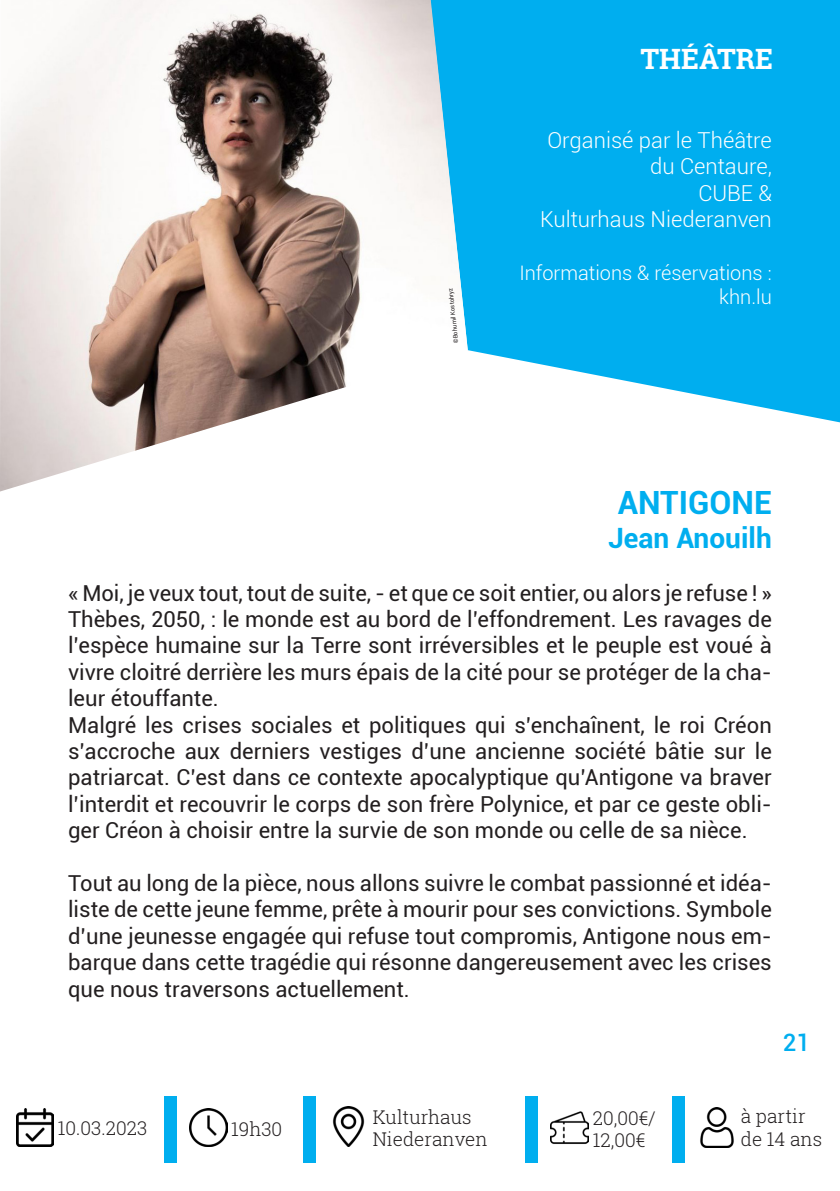
<style>
.page{position:relative;width:840px;height:1191px;background:#fff}
.page>*{position:absolute;margin:0;border:0;box-sizing:border-box;transform-origin:0 0}
.t1{font:700 32px "Roboto";color:#00aeef}
.t2{font:700 28px "Roboto";color:#00aeef}
.t3{font:700 28px "Roboto Slab";color:#fff}
.t4{font:500 24px "Roboto";color:#00aeef}
.t5{font:22px/26.4px "Roboto";color:#231f20;text-align:justify}
.t6{font:300 22px "Roboto";color:#fff}
.t7{font:300 20px "Roboto";color:#fff}
.t8{font:300 19px "Roboto Slab";color:#231f20}
.t9{font:6px "Roboto";color:#231f20}
</style>
<div class="page">
<svg style="left:467px;top:0;width:372px;height:422px;background:#15b4f0"></svg>
<div style="left:163px;top:1096px;width:13px;height:66px;background:#00aeef"></div>
<img style="left:16px;top:1108px;width:38px;height:38px">
<img style="left:189px;top:1108px;width:38px;height:38px">
<img style="left:332px;top:1106px;width:33px;height:40px">
<img style="left:550px;top:1111px;width:38px;height:33px">
<div style="left:302px;top:1096px;width:13px;height:66px;background:#00aeef"></div>
<div style="left:524px;top:1096px;width:13px;height:66px;background:#00aeef"></div>
<img style="left:700px;top:1107px;width:34px;height:40px">
<div style="left:671px;top:1096px;width:13px;height:66px;background:#00aeef"></div>
<img style="left:0;top:0;width:467px;height:491px">
<p class="t9" style="left:451px;top:344px;width:57px;rotate:-96deg">©Bohumil Kostohryz</p>
<p class="t3" style="left:640px;top:39px;width:134px">THÉÂTRE</p>
<p class="t6" style="left:547px;top:125px;width:226px">Organisé par le Théâtre</p>
<p class="t6" style="left:650px;top:151px;width:123px">du Centaure,</p>
<p class="t6" style="left:698px;top:178px;width:75px">CUBE &amp;</p>
<p class="t6" style="left:540px;top:204px;width:233px">Kulturhaus Niederanven</p>
<p class="t7" style="left:519px;top:259px;width:254px">Informations &amp; réservations :</p>
<p class="t7" style="left:718px;top:283px;width:54px">khn.lu</p>
<p class="t1" style="left:617px;top:480px;width:155px">ANTIGONE</p>
<p class="t2" style="left:608px;top:518px;width:165px">Jean Anouilh</p>
<p class="t5" style="left:68px;top:578px;width:704px">« Moi, je veux tout, tout de suite, - et que ce soit entier, ou alors je refuse ! »</p>
<p class="t5" style="left:68px;top:605px;width:704px">Thèbes, 2050, : le monde est au bord de l’effondrement. Les ravages de l’espèce humaine sur la Terre sont irréversibles et le peuple est voué à vivre cloitré derrière les murs épais de la cité pour se protéger de la cha&shy;leur étouffante.</p>
<p class="t5" style="left:68px;top:710px;width:704px">Malgré les crises sociales et politiques qui s’enchaînent, le roi Créon s’accroche aux derniers vestiges d’une ancienne société bâtie sur le patriarcat. C’est dans ce contexte apocalyptique qu’Antigone va braver l’interdit et recouvrir le corps de son frère Polynice, et par ce geste obli&shy;ger Créon à choisir entre la survie de son monde ou celle de sa nièce.</p>
<p class="t5" style="left:68px;top:869px;width:704px">Tout au long de la pièce, nous allons suivre le combat passionné et idéa&shy;liste de cette jeune femme, prête à mourir pour ses convictions. Symbole d’une jeunesse engagée qui refuse tout compromis, Antigone nous em&shy;barque dans cette tragédie qui résonne dangereusement avec les crises que nous traversons actuellement.</p>
<p class="t4" style="left:782px;top:1025px;width:29px">21</p>
<p class="t8" style="left:58px;top:1114px;width:91px">10.03.2023</p>
<p class="t8" style="left:231px;top:1115px;width:53px">19h30</p>
<p class="t8" style="left:372px;top:1103px;width:100px">Kulturhaus</p>
<p class="t8" style="left:372px;top:1126px;width:116px">Niederanven</p>
<p class="t8" style="left:592px;top:1104px;width:65px">20,00€/</p>
<p class="t8" style="left:592px;top:1127px;width:54px">12,00€</p>
<p class="t8" style="left:740px;top:1103px;width:66px">à partir</p>
<p class="t8" style="left:740px;top:1126px;width:83px">de 14 ans</p>
</div>
